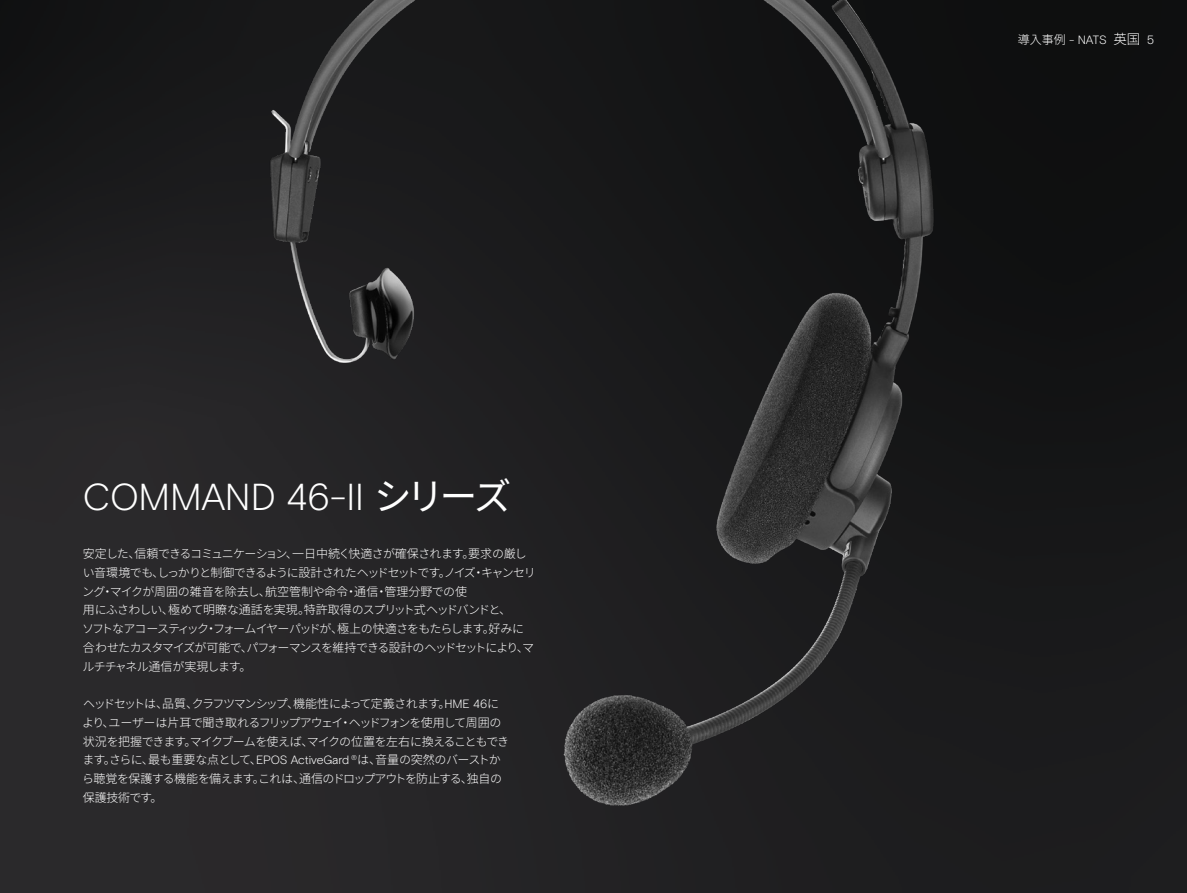
<style>
.page{position:relative;width:1187px;height:893px;background:#fff}
.page>*{position:absolute;margin:0;border:0;box-sizing:border-box;transform-origin:0 0}
.EPOS_bodytext{font:300 37.5px "EPOS Basis";letter-spacing:-.005em;color:#fff}
.EPOS_bodytext-2{font:300 12px/18.8px "Noto Sans CJ Kjp";letter-spacing:-.065em;color:#fff}
.t1{font:300 12px "EPOS Basis";color:#fff}
.s1{font-family:"Noto Sans CJ Kjp";font-weight:400}
.s2{font-family:"EPOS Basis"}
.s3{font-family:"Noto Sans CJ Kjp"}
.s4{font-family:"Noto Sans CJ Kjp";font-size:13.5px}
</style>
<div class="page">
<img style="left:0;top:0;width:1186px;height:893px">
<img style="left:191px;top:0;width:903px;height:826px">
<p class="EPOS_bodytext" style="left:83px;top:475px;width:430px">COMMAND 46-II <span class="s1">シリーズ</span></p>
<p class="EPOS_bodytext-2" style="left:82px;top:544px;width:455px">安定した、信頼できるコミュニケーション、一日中続く快適さが確保されます。要求の厳しい音環境でも、しっかりと制御できるように設計されたヘッドセットです。ノイズ・キャンセリング・マイクが周囲の雑音を除去し、航空管制や命令・通信・管理分野での使<br>用にふさわしい、極めて明瞭な通話を実現。特許取得のスプリット式ヘッドバンドと、<br>ソフトなアコースティック・フォームイヤーパッドが、極上の快適さをもたらします。好みに合わせたカスタマイズが可能で、パフォーマンスを維持できる設計のヘッドセットにより、マルチチャネル通信が実現します。</p>
<p class="EPOS_bodytext-2" style="left:82px;top:694px;width:429px">ヘッドセットは、品質、クラフツマンシップ、機能性によって定義されます。<span class="s2">HME 46</span>により、ユーザーは片耳で聞き取れるフリップアウェイ・ヘッドフォンを使用して周囲の状況を把握できます。マイクブームを使えば、マイクの位置を左右に換えることもできます。さらに、最も重要な点として、<span class="s2">EPOS ActiveGard</span> <sup>®</sup>は、音量の突然のバーストから聴覚を保護する機能を備えます。これは、通信のドロップアウトを防止する、独自の保護技術です。</p>
<p class="t1" style="left:1017px;top:32px;width:138px"><span class="s3">導入事例</span> - NATS <span class="s4">英国</span> 5</p>
</div>
